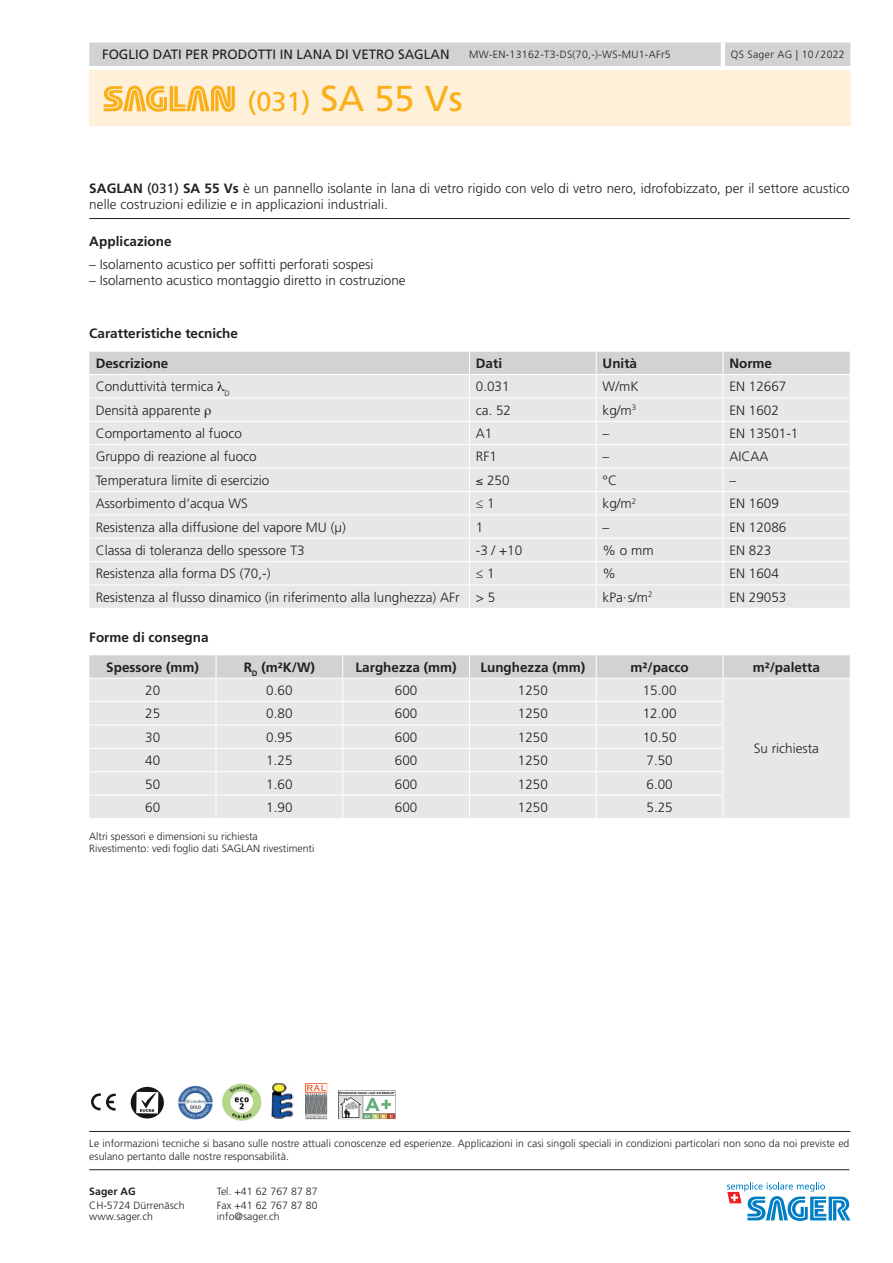
<style>
.page{position:relative;width:893px;height:1263px;background:#fff}
.page>*{position:absolute;margin:0;border:0;box-sizing:border-box;transform-origin:0 0}
.t1{font:36px "Frutiger LT Std";color:#faaf18}
.t2{font:300 13.5px/16.2px "Frutiger LT Std";color:#231f20}
.t3{font:700 13.5px/29.5px "Frutiger LT Std";color:#231f20}
.t4{font:13.5px "Frutiger LT Std";color:#231f20}
.t5{font:300 10.5px/12.6px "Frutiger LT Std";letter-spacing:.005em;color:#231f20}
.t6{font:300 10.5px "Frutiger LT Std";letter-spacing:.03em;color:#231f20}
.t7{font:700 10.5px "Frutiger LT Std";letter-spacing:.005em;color:#231f20}
.s1{font-size:27px}
.s2{font-weight:700}
.s3{font-weight:400}
</style>
<div class="page">
<div style="left:89px;top:43px;width:761px;height:23px;background:#d1d2d4"></div>
<div style="left:89px;top:70px;width:761px;height:56px;background:#fef0d9"></div>
<hr style="left:721px;top:43px;width:4px;height:23px;background:#fff">
<svg style="left:104px;top:86px;width:131px;height:26px"></svg>
<svg style="left:727px;top:1182px;width:123px;height:39px"></svg>
<hr style="left:89px;top:1131px;width:761px;height:1px;background:#231f20">
<hr style="left:89px;top:1169px;width:760px;height:1px;background:#231f20">
<hr style="left:89px;top:218px;width:761px;height:1px;background:#231f20">
<svg style="left:89px;top:655px;width:761px;height:163px;background:#e4e5e7"></svg>
<img style="left:305px;top:1083px;width:22px;height:36px">
<img style="left:272px;top:1083px;width:22px;height:36px">
<svg style="left:91px;top:1093px;width:25px;height:17px"></svg>
<svg style="left:131px;top:1087px;width:33px;height:31px"></svg>
<img style="left:338px;top:1090px;width:57px;height:29px">
<img style="left:177px;top:1085px;width:36px;height:35px">
<img style="left:222px;top:1083px;width:40px;height:38px">
<svg style="left:89px;top:351px;width:761px;height:257px;background:#e5e6e8"></svg>
<p class="t4" style="left:102px;top:47px;width:349px">FOGLIO DATI PER PRODOTTI IN LANA DI VETRO SAGLAN</p>
<p class="t6" style="left:469px;top:49px;width:203px">MW-EN-13162-T3-DS(70,-)-WS-MU1-AFr5</p>
<p class="t6" style="left:731px;top:49px;width:116px">QS Sager AG | 10 / 2022</p>
<h1 class="t1" style="left:248px;top:77px;width:217px"><span class="s1">(031)</span> SA 55 Vs</h1>
<p class="t2" style="left:89px;top:180px;width:762px"><span class="s2">SAGLAN</span> <span class="s3">(031)</span> <span class="s2">SA 55 Vs</span> è un pannello isolante in lana di vetro rigido con velo di vetro nero, idrofobizzato, per il settore acustico nelle costruzioni edilizie e in applicazioni industriali.</p>
<p class="t3" style="left:89px;top:226px;width:84px">Applicazione</p>
<p class="t2" style="left:89px;top:256px;width:286px">– Isolamento acustico per soffitti perforati sospesi</p>
<p class="t2" style="left:89px;top:272px;width:318px">– Isolamento acustico montaggio diretto in costruzione</p>
<p class="t3" style="left:96px;top:319px;width:144px;text-indent:-6px">Caratteristiche tecniche<br>Descrizione</p>
<p class="t3" style="left:476px;top:348px;width:28px">Dati</p>
<p class="t3" style="left:603px;top:348px;width:36px">Unità</p>
<p class="t3" style="left:729px;top:348px;width:44px">Norme</p>
<p class="t2" style="left:96px;top:379px;width:136px">Conduttività termica <sub>D</sub></p>
<p class="t2" style="left:476px;top:379px;width:35px">0.031</p>
<p class="t2" style="left:603px;top:379px;width:37px">W/mK</p>
<p class="t2" style="left:729px;top:379px;width:59px">EN 12667</p>
<p class="t2" style="left:96px;top:402px;width:106px">Densità apparente</p>
<p class="t2" style="left:476px;top:402px;width:37px">ca. 52</p>
<p class="t2" style="left:603px;top:402px;width:35px">kg/m<sup>3</sup></p>
<p class="t2" style="left:729px;top:402px;width:51px">EN 1602</p>
<p class="t2" style="left:96px;top:425px;width:148px">Comportamento al fuoco</p>
<p class="t2" style="left:476px;top:425px;width:18px">A1</p>
<p class="t2" style="left:603px;top:425px;width:8px">–</p>
<p class="t2" style="left:729px;top:425px;width:71px">EN 13501-1</p>
<p class="t2" style="left:96px;top:449px;width:163px">Gruppo di reazione al fuoco</p>
<p class="t2" style="left:476px;top:449px;width:23px">RF1</p>
<p class="t2" style="left:603px;top:449px;width:8px">–</p>
<p class="t2" style="left:729px;top:449px;width:41px">AICAA</p>
<p class="t2" style="left:96px;top:472px;width:175px">Temperatura limite di esercizio</p>
<p class="t2" style="left:476px;top:472px;width:35px">≤ 250</p>
<p class="t2" style="left:603px;top:472px;width:16px">°C</p>
<p class="t2" style="left:729px;top:472px;width:8px">–</p>
<p class="t2" style="left:96px;top:496px;width:154px">Assorbimento d‘acqua WS</p>
<p class="t2" style="left:476px;top:496px;width:20px">≤ 1</p>
<p class="t2" style="left:603px;top:496px;width:35px">kg/m<sup>2</sup></p>
<p class="t2" style="left:729px;top:496px;width:51px">EN 1609</p>
<p class="t2" style="left:96px;top:519px;width:252px">Resistenza alla diffusione del vapore MU (μ)</p>
<p class="t2" style="left:476px;top:519px;width:9px">1</p>
<p class="t2" style="left:603px;top:519px;width:8px">–</p>
<p class="t2" style="left:729px;top:519px;width:59px">EN 12086</p>
<p class="t2" style="left:96px;top:542px;width:211px">Classa di toleranza dello spessore T3</p>
<p class="t2" style="left:476px;top:542px;width:48px">-3 / +10</p>
<p class="t2" style="left:603px;top:542px;width:53px">% o mm</p>
<p class="t2" style="left:729px;top:542px;width:44px">EN 823</p>
<p class="t2" style="left:96px;top:566px;width:176px">Resistenza alla forma DS (70,-)</p>
<p class="t2" style="left:476px;top:566px;width:20px">≤ 1</p>
<p class="t2" style="left:603px;top:566px;width:15px">%</p>
<p class="t2" style="left:729px;top:566px;width:51px">EN 1604</p>
<p class="t2" style="left:96px;top:589px;width:401px">Resistenza al flusso dinamico (in riferimento alla lunghezza) AFr &gt; 5</p>
<p class="t2" style="left:603px;top:589px;width:51px">kPa·s/m<sup>2</sup></p>
<p class="t2" style="left:729px;top:589px;width:59px">EN 29053</p>
<p class="t3" style="left:89px;top:623px;width:121px;text-align:center">Forme di consegna<br>Spessore (mm)</p>
<p class="t3" style="left:244px;top:652px;width:73px">R<sub>D</sub> (m²K/W)</p>
<p class="t3" style="left:355px;top:652px;width:103px">Larghezza (mm)</p>
<p class="t3" style="left:480px;top:652px;width:107px">Lunghezza (mm)</p>
<p class="t3" style="left:631px;top:652px;width:60px">m²/pacco</p>
<p class="t3" style="left:753px;top:652px;width:69px">m²/paletta</p>
<p class="t2" style="left:145px;top:682px;width:17px">20</p>
<p class="t2" style="left:266px;top:682px;width:28px">0.60</p>
<p class="t2" style="left:395px;top:682px;width:24px">600</p>
<p class="t2" style="left:518px;top:682px;width:32px">1250</p>
<p class="t2" style="left:643px;top:682px;width:35px">15.00</p>
<p class="t2" style="left:145px;top:706px;width:17px">25</p>
<p class="t2" style="left:266px;top:706px;width:28px">0.80</p>
<p class="t2" style="left:395px;top:706px;width:24px">600</p>
<p class="t2" style="left:518px;top:706px;width:32px">1250</p>
<p class="t2" style="left:643px;top:706px;width:35px">12.00</p>
<p class="t2" style="left:145px;top:729px;width:17px">30</p>
<p class="t2" style="left:266px;top:729px;width:28px">0.95</p>
<p class="t2" style="left:395px;top:729px;width:24px">600</p>
<p class="t2" style="left:518px;top:729px;width:32px">1250</p>
<p class="t2" style="left:643px;top:729px;width:35px">10.50</p>
<p class="t2" style="left:145px;top:752px;width:17px">40</p>
<p class="t2" style="left:266px;top:752px;width:28px">1.25</p>
<p class="t2" style="left:395px;top:752px;width:24px">600</p>
<p class="t2" style="left:518px;top:752px;width:32px">1250</p>
<p class="t2" style="left:646px;top:752px;width:28px">7.50</p>
<p class="t2" style="left:145px;top:776px;width:17px">50</p>
<p class="t2" style="left:266px;top:776px;width:28px">1.60</p>
<p class="t2" style="left:395px;top:776px;width:24px">600</p>
<p class="t2" style="left:518px;top:776px;width:32px">1250</p>
<p class="t2" style="left:646px;top:776px;width:28px">6.00</p>
<p class="t2" style="left:145px;top:799px;width:17px">60</p>
<p class="t2" style="left:266px;top:799px;width:28px">1.90</p>
<p class="t2" style="left:395px;top:799px;width:24px">600</p>
<p class="t2" style="left:518px;top:799px;width:32px">1250</p>
<p class="t2" style="left:646px;top:799px;width:28px">5.25</p>
<p class="t5" style="left:89px;top:830px;width:227px">Altri spessori e dimensioni su richiesta<br>Rivestimento: vedi foglio dati SAGLAN rivestimenti</p>
<p class="t2" style="left:754px;top:741px;width:67px">Su richiesta</p>
<p class="t5" style="left:89px;top:1138px;width:762px">Le informazioni tecniche si basano sulle nostre attuali conoscenze ed esperienze. Applicazioni in casi singoli speciali in condizioni particolari non sono da noi previste ed esulano pertanto dalle nostre responsabilità.</p>
<p class="t7" style="left:89px;top:1185px;width:48px">Sager AG</p>
<p class="t5" style="left:217px;top:1185px;width:102px">Tel. +41 62 767 87 87</p>
<p class="t5" style="left:89px;top:1199px;width:97px">CH-5724 Dürrenäsch</p>
<p class="t5" style="left:217px;top:1199px;width:102px">Fax +41 62 767 87 80</p>
<p class="t5" style="left:89px;top:1211px;width:65px">www.sager.ch</p>
<p class="t5" style="left:217px;top:1211px;width:64px">info@sager.ch</p>
</div>
